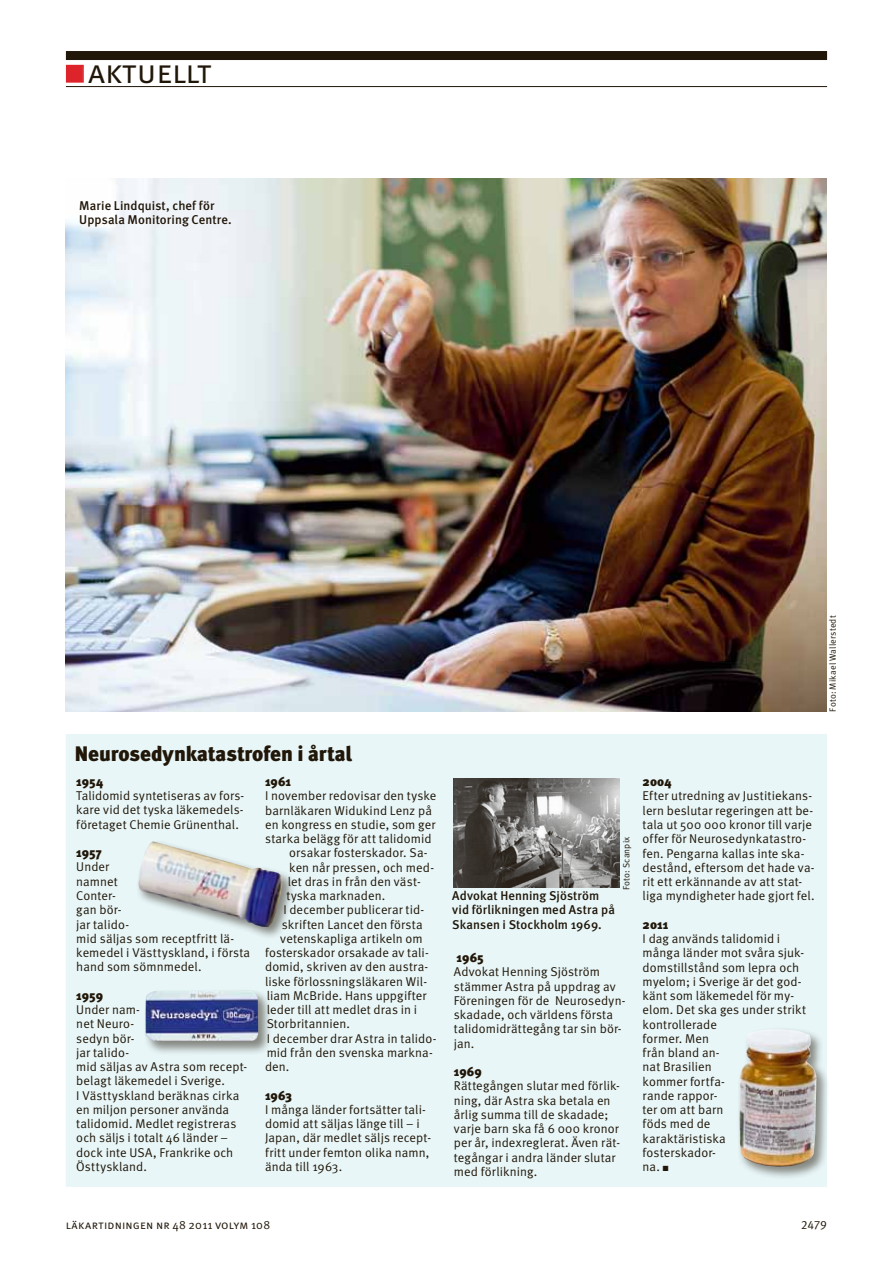
<style>
.page{position:relative;width:893px;height:1263px;background:#fff}
.page>*{position:absolute;margin:0;border:0;box-sizing:border-box;transform-origin:0 0}
.t1{font:33px "Meta LT Normal Small Caps";color:#211709}
.t2{font:21px "Meta LT Black";letter-spacing:-.005em;color:#211709}
.t3{font:12.75px/14.2px "Meta LT Normal";letter-spacing:.01em;color:#211709}
.t4{font:12.75px/14.2px "Meta LT Medium";letter-spacing:.005em;color:#211709}
.t5{font:12.75px "Meta LT Black";letter-spacing:.01em;color:#211709}
.t6{font:12px "Meta LT Normal Small Caps";letter-spacing:.015em;color:#211709}
.t7{font:12px "Meta LT Normal Utilities";color:#211709}
.t8{font:9px "Meta LT Normal";letter-spacing:.02em;color:#211709}
.s1{color:#dc242a}
</style>
<div class="page">
<div style="left:66px;top:51px;width:761px;height:9px;background:#211709"></div>
<hr style="left:66px;top:86px;width:761px;height:1px;background:#211709">
<div style="left:66px;top:65px;width:18px;height:18px;border:2px solid #dc242a"></div>
<img style="left:66px;top:179px;width:761px;height:532px">
<div style="left:67px;top:735px;width:759px;height:451px;background:#e8f6f8"></div>
<div style="left:143px;top:988px;width:129px;height:68px;background:#211709;opacity:.5"></div>
<img style="left:145px;top:990px;width:113px;height:51px">
<div style="left:736px;top:1026px;width:94px;height:154px;background:#211709;opacity:.5"></div>
<img style="left:739px;top:1029px;width:77px;height:137px">
<div style="left:135px;top:838px;width:160px;height:101px;background:#211709;opacity:.5"></div>
<img style="left:138px;top:841px;width:145px;height:86px">
<img style="left:454px;top:779px;width:166px;height:109px">
<h1 class="t1" style="left:66px;top:52px;width:147px"><span class="s1">■</span> aktuellt</h1>
<p class="t4" style="left:79px;top:198px;width:154px">Marie Lindquist, chef för<br>Uppsala Monitoring Centre.</p>
<h2 class="t2" style="left:75px;top:740px;width:279px">Neurosedynkatastrofen i årtal</h2>
<p class="t5" style="left:76px;top:774px;width:28px">1954</p>
<p class="t3" style="left:76px;top:788px;width:170px;text-align:justify">Talidomid syntetiseras av fors&shy;kare vid det tyska läkemedels&shy;företaget Chemie Grünenthal.</p>
<p class="t5" style="left:76px;top:845px;width:27px">1957</p>
<p class="t3" style="left:76px;top:860px;width:175px">Under<br>namnet<br>Conter-<br>gan bör-<br>jar talido-<br>mid säljas som receptfritt lä&shy;kemedel i Västtyskland, i första hand som sömnmedel.</p>
<p class="t5" style="left:76px;top:988px;width:28px">1959</p>
<p class="t3" style="left:76px;top:1002px;width:173px">Under nam-<br>net Neuro-<br>sedyn bör-<br>jar talido-<br>mid säljas av Astra som recept&shy;belagt läkemedel i Sverige.<br>I Västtyskland beräknas cirka en miljon personer använda talidomid. Medlet registreras och säljs i totalt 46 länder – dock inte USA, Frankrike och<br>Östtyskland.</p>
<p class="t5" style="left:265px;top:774px;width:28px">1961</p>
<p class="t3" style="left:265px;top:789px;width:173px">I november redovisar den tyske</p>
<p class="t3" style="left:265px;top:803px;width:168px">barnläkaren Widukind Lenz på</p>
<p class="t3" style="left:265px;top:817px;width:172px">en kongress en studie, som ger</p>
<p class="t3" style="left:265px;top:831px;width:168px">starka belägg för att talidomid</p>
<p class="t3" style="left:289px;top:846px;width:140px">orsakar fosterskador. Sa-</p>
<p class="t3" style="left:289px;top:860px;width:146px">ken når pressen, och med-</p>
<p class="t3" style="left:288px;top:874px;width:134px">let dras in från den väst-</p>
<p class="t3" style="left:286px;top:888px;width:100px">tyska marknaden.</p>
<p class="t3" style="left:283px;top:903px;width:142px">I december publicerar tid-</p>
<p class="t3" style="left:282px;top:917px;width:142px">skriften Lancet den första</p>
<p class="t3" style="left:280px;top:931px;width:144px">vetenskapliga artikeln om</p>
<p class="t3" style="left:265px;top:945px;width:165px">fosterskador orsakade av tali-</p>
<p class="t3" style="left:265px;top:960px;width:165px">domid, skriven av den austra-</p>
<p class="t3" style="left:265px;top:974px;width:163px">liske förlossningsläkaren Wil-</p>
<p class="t3" style="left:267px;top:988px;width:161px">liam McBride. Hans uppgifter</p>
<p class="t3" style="left:267px;top:1002px;width:152px">leder till att medlet dras in i</p>
<p class="t3" style="left:267px;top:1017px;width:85px">Storbritannien.</p>
<p class="t3" style="left:267px;top:1031px;width:171px">I december drar Astra in talido-</p>
<p class="t3" style="left:267px;top:1045px;width:168px">mid från den svenska markna-</p>
<p class="t3" style="left:265px;top:1059px;width:26px">den.</p>
<p class="t5" style="left:265px;top:1087px;width:29px">1963</p>
<p class="t3" style="left:265px;top:1102px;width:168px">I många länder fortsätter tali&shy;domid att säljas länge till – i<br>Japan, där medlet säljs recept&shy;fritt under femton olika namn, ända till 1963.</p>
<p class="t8" style="left:827px;top:711px;width:98px;rotate:-90deg">Foto: Mikael Wallerstedt</p>
<p class="t4" style="left:452px;top:888px;width:164px">Advokat Henning Sjöström vid förlikningen med Astra på<br>Skansen i Stockholm 1969.</p>
<p class="t8" style="left:621px;top:890px;width:55px;rotate:-90deg">Foto: Scanpix</p>
<p class="t5" style="left:457px;top:950px;width:29px">1965</p>
<p class="t3" style="left:454px;top:965px;width:173px">Advokat Henning Sjöström stämmer Astra på uppdrag av<br>Föreningen för de Neurosedyn&shy;skadade, och världens första talidomidrättegång tar sin bör&shy;jan.</p>
<p class="t5" style="left:454px;top:1064px;width:29px">1969</p>
<p class="t3" style="left:454px;top:1079px;width:168px">Rättegången slutar med förlik&shy;ning, där Astra ska betala en årlig summa till de skadade; varje barn ska få 6 000 kronor per år, indexreglerat. Även rät&shy;tegångar i andra länder slutar med förlikning.</p>
<p class="t5" style="left:643px;top:774px;width:30px">2004</p>
<p class="t3" style="left:643px;top:789px;width:173px">Efter utredning av Justitiekans&shy;lern beslutar regeringen att be&shy;tala ut 500 000 kronor till varje offer för Neurosedynkatastro&shy;fen. Pengarna kallas inte ska&shy;destånd, eftersom det hade va&shy;rit ett erkännande av att stat&shy;liga myndigheter hade gjort fel.</p>
<p class="t5" style="left:643px;top:917px;width:27px">2011</p>
<p class="t3" style="left:643px;top:931px;width:165px">I dag används talidomid i många länder mot svåra sjuk&shy;domstillstånd som lepra och myelom; i Sverige är det god&shy;känt som läkemedel för my&shy;elom. Det ska ges under strikt kontrollerade<br>former. Men<br>från bland an-<br>nat Brasilien<br>kommer fortfa-<br>rande rappor-<br>ter om att barn<br>föds med de<br>karaktäristiska<br>fosterskador-<br>na. ■</p>
<p class="t6" style="left:66px;top:1218px;width:206px">läkartidningen nr 48 2011 volym 108</p>
<p class="t7" style="left:801px;top:1218px;width:27px">2479</p>
</div>
